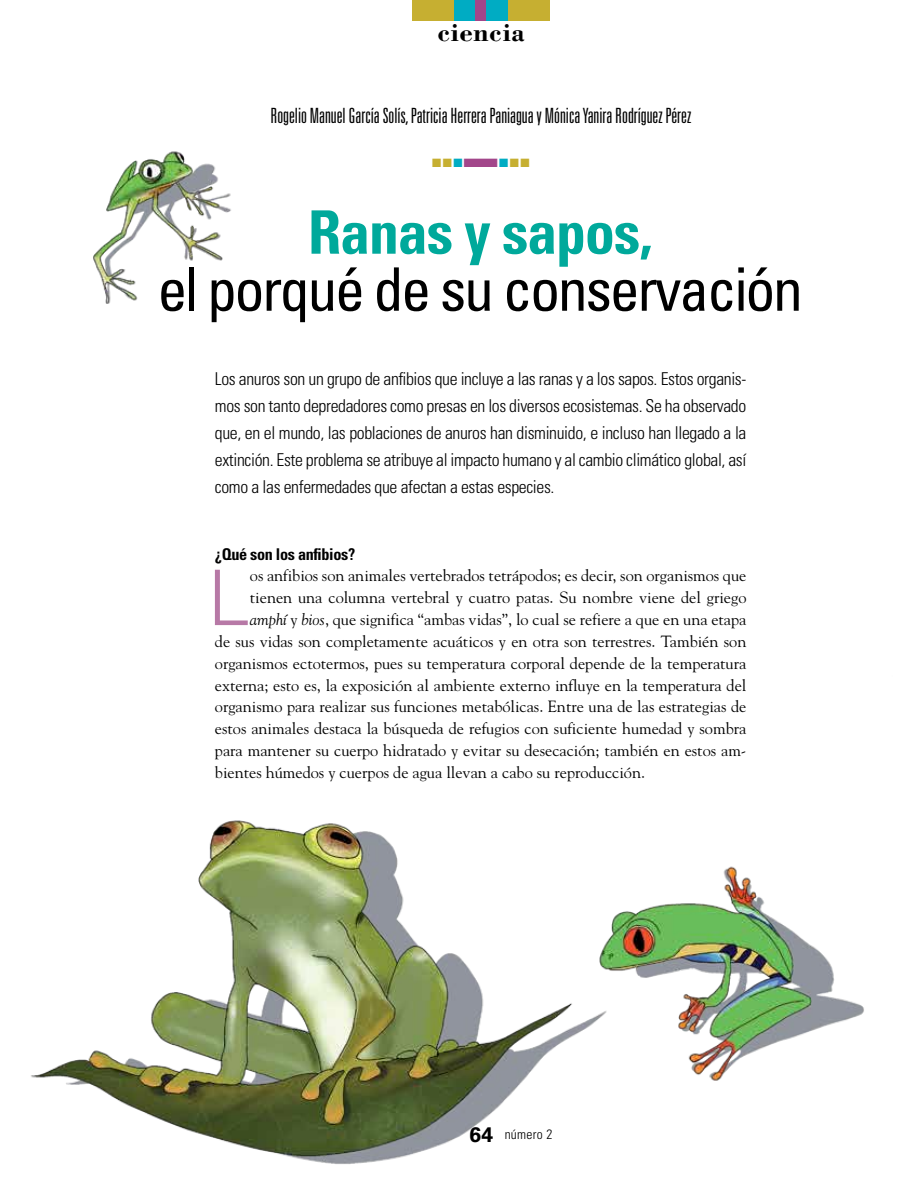
<style>
.page{position:relative;width:915px;height:1191px;background:#fff}
.page>*{position:absolute;margin:0;border:0;box-sizing:border-box;transform-origin:0 0}
._02N_Normal_Capitula{font:300 76.65px "Univers LT Std";color:#b779a6}
._01N_Titulo_Negro{font:condensed 60px "Univers LT Std";letter-spacing:-.04em;color:#000}
._01N_Titulo_Color_Az{font:700 condensed 60px "Univers LT Std";letter-spacing:-.02em;color:#00a99b}
.t1{font:700 27px "Bodoni Std";letter-spacing:.02em;color:#000}
._00N_AUTOR{font:300 ultra-condensed 21px "Univers LT Std";color:#000}
._00N_Entrada_Balazo{font:300 condensed 17.7px/27px "Univers LT Std";letter-spacing:-.02em;color:#000;text-align:justify}
._02N_Normal_Capitula-2{font:16.2px "Goudy Std";color:#000}
._01N_Subtitulo1{font:700 condensed 16.2px "Univers LT Std";letter-spacing:-.02em;color:#000}
._00N_Entrada_Balazo-2{font:300 condensed 13.5px "Univers LT Std";letter-spacing:.02em;color:#000}
._00N_AUTOR-2{font:12px "Zapf Dingbats Std";color:#c6af31}
.s1{color:#00acc3}
.s2{color:#a2468a}
.s3{font-style:italic}
.s4{font-weight:700;font-stretch:normal;font-size:21px}
</style>
<div class="page">
<img style="left:31px;top:0;width:833px;height:1164px">
<div style="left:151px;top:201px;width:657px;height:130px;background:#fff"></div>
<h3 class="t1" style="left:437px;top:15px;width:89px">ciencia</h3>
<p class="_00N_AUTOR" style="left:270px;top:105px;width:422px">Rogelio Manuel García Solís, Patricia Herrera Paniagua y Mónica Yanira Rodríguez Pérez</p>
<p class="_00N_AUTOR-2" style="left:432px;top:157px;width:99px">■■<span class="s1">■</span><span class="s2">■</span><span class="s1">■</span>■■</p>
<p class="_01N_Titulo_Color_Az" style="left:308px;top:195px;width:346px">Ranas y sapos,</p>
<p class="_01N_Titulo_Negro" style="left:157px;top:251px;width:647px">el porqué de su conservación</p>
<p class="_00N_Entrada_Balazo" style="left:215px;top:365px;width:533px">Los anuros son un grupo de anfibios que incluye a las ranas y a los sapos. Estos organis&shy;mos son tanto depredadores como presas en los diversos ecosistemas. Se ha observado que, en el mundo, las poblaciones de anuros han disminuido, e incluso han llegado a la extinción. Este problema se atribuye al impacto humano y al cambio climático global, así como a las enfermedades que afectan a estas especies.</p>
<p class="_01N_Subtitulo1" style="left:215px;top:544px;width:142px">¿Qué son los anfibios?</p>
<p class="_02N_Normal_Capitula" style="left:207px;top:552px;width:44px">L</p>
<p class="_02N_Normal_Capitula-2" style="left:250px;top:566px;width:498px">os anfibios son animales vertebrados tetrápodos; es decir, son organismos que</p>
<p class="_02N_Normal_Capitula-2" style="left:250px;top:587px;width:498px">tienen una columna vertebral y cuatro patas. Su nombre viene del griego</p>
<p class="_02N_Normal_Capitula-2" style="left:250px;top:609px;width:498px"><span class="s3">amphí</span> y <span class="s3">bios</span>, que significa “ambas vidas”, lo cual se refiere a que en una etapa</p>
<p class="_02N_Normal_Capitula-2" style="left:215px;top:631px;width:532px">de sus vidas son completamente acuáticos y en otra son terrestres. También son</p>
<p class="_02N_Normal_Capitula-2" style="left:215px;top:653px;width:532px">organismos ectotermos, pues su temperatura corporal depende de la temperatura</p>
<p class="_02N_Normal_Capitula-2" style="left:215px;top:675px;width:532px">externa; esto es, la exposición al ambiente externo influye en la temperatura del</p>
<p class="_02N_Normal_Capitula-2" style="left:215px;top:696px;width:532px">organismo para realizar sus funciones metabólicas. Entre una de las estrategias de</p>
<p class="_02N_Normal_Capitula-2" style="left:215px;top:718px;width:533px">estos animales destaca la búsqueda de refugios con suficiente humedad y sombra</p>
<p class="_02N_Normal_Capitula-2" style="left:215px;top:740px;width:533px">para mantener su cuerpo hidratado y evitar su desecación; también en estos am-</p>
<p class="_02N_Normal_Capitula-2" style="left:215px;top:762px;width:431px">bientes húmedos y cuerpos de agua llevan a cabo su reproducción.</p>
<p class="_00N_Entrada_Balazo-2" style="left:469px;top:1126px;width:84px"><span class="s4">64</span> número 2</p>
</div>
